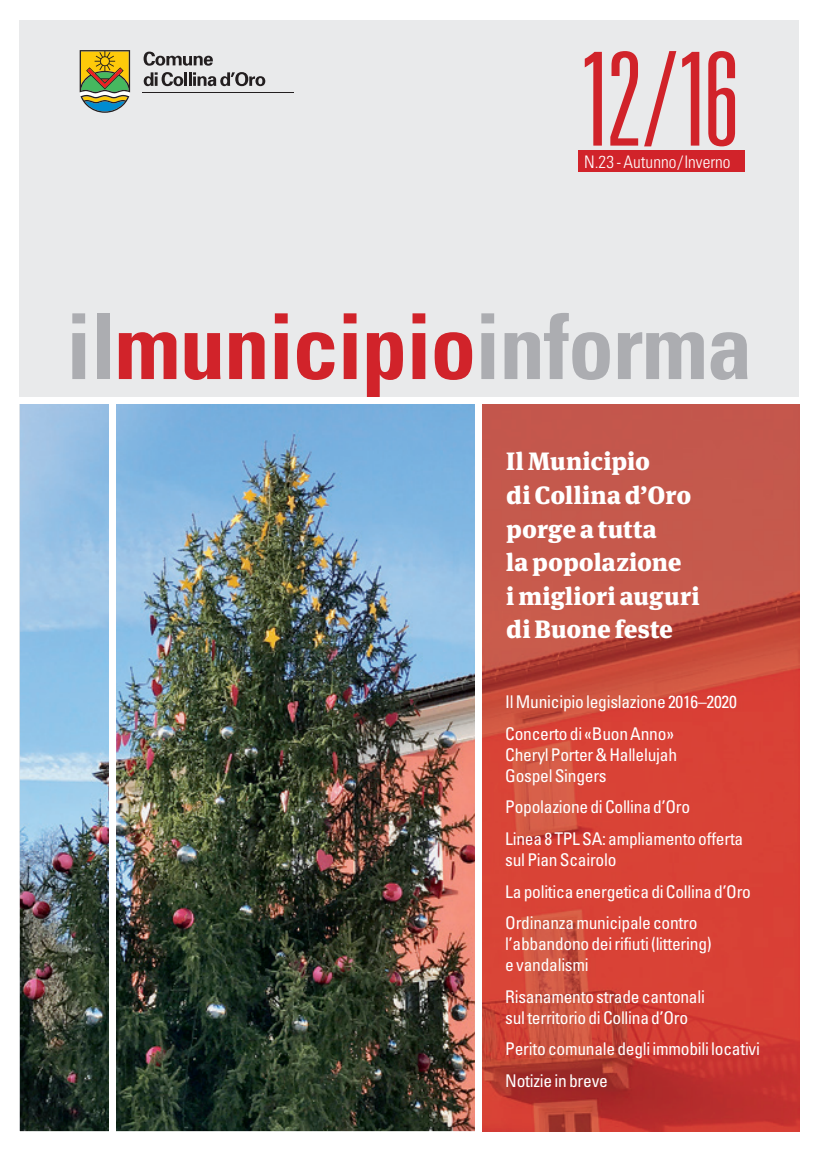
<style>
.page{position:relative;width:819px;height:1151px;background:#fff}
.page>*{position:absolute;margin:0;border:0;box-sizing:border-box;transform-origin:0 0}
.t1{font:300 ultra-condensed 129.85px "Univers";color:#d1232a}
.t2{font:700 condensed 91px "Univers";letter-spacing:-.01em;color:#acadb1}
.t3{font:900 25.03px/33.6px "Meta Serif Pro";letter-spacing:.005em;color:#fff}
.t4{font:condensed 17.5px/31.5px "Univers";letter-spacing:-.015em;color:#fff}
.t5{font:300 condensed 17.32px "Univers";color:#fff}
.s1{color:#d1232a}
</style>
<div class="page">
<div style="left:20px;top:20px;width:779px;height:381px;background:#e9eaeb"></div>
<img style="left:20px;top:404px;width:455px;height:727px">
<div style="left:109px;top:398px;width:7px;height:753px;background:#fff"></div>
<img style="left:482px;top:404px;width:317px;height:727px">
<div style="left:17px;top:397px;width:802px;height:7px;background:#fff"></div>
<div style="left:578px;top:151px;width:166px;height:21px;background:#d1232a"></div>
<svg style="left:144px;top:52px;width:69px;height:14px"></svg>
<hr style="left:142px;top:92px;width:151px;height:1px;background:#231f20">
<svg style="left:144px;top:72px;width:39px;height:14px"></svg>
<hr style="left:184px;top:72px;width:3px;height:14px;background:#231f20">
<svg style="left:189px;top:72px;width:76px;height:14px"></svg>
<svg style="left:80px;top:50px;width:50px;height:63px"></svg>
<h1 class="t1" style="left:578px;top:32px;width:163px">12/16</h1>
<p class="t5" style="left:584px;top:151px;width:148px">N.23 - Autunno/Inverno</p>
<h2 class="t2" style="left:66px;top:291px;width:687px">il<span class="s1">municipio</span>informa</h2>
<h3 class="t3" style="left:506px;top:442px;width:195px">Il Municipio<br>di Collina d’Oro porge a tutta<br>la popolazione<br>i migliori auguri di Buone feste</h3>
<p class="t4" style="left:505px;top:686px;width:233px">Il Municipio legislazione 2016–2020<br>Concerto di «Buon Anno»</p>
<p class="t4" style="left:505px;top:744px;width:173px;line-height:21px">Cheryl Porter &amp; Hallelujah<br>Gospel Singers</p>
<p class="t4" style="left:505px;top:791px;width:239px">Popolazione di Collina d’Oro<br>Linea 8 TPL SA: ampliamento offerta</p>
<p class="t4" style="left:505px;top:844px;width:247px">sul Pian Scairolo<br>La politica energetica di Collina d’Oro<br>Ordinanza municipale contro</p>
<p class="t4" style="left:505px;top:933px;width:208px;line-height:21px">l’abbandono dei rifiuti (littering) e vandalismi</p>
<p class="t4" style="left:505px;top:985px;width:201px;line-height:21px">Risanamento strade cantonali sul territorio di Collina d’Oro</p>
<p class="t4" style="left:505px;top:1033px;width:256px">Perito comunale degli immobili locativi<br>Notizie in breve</p>
</div>
